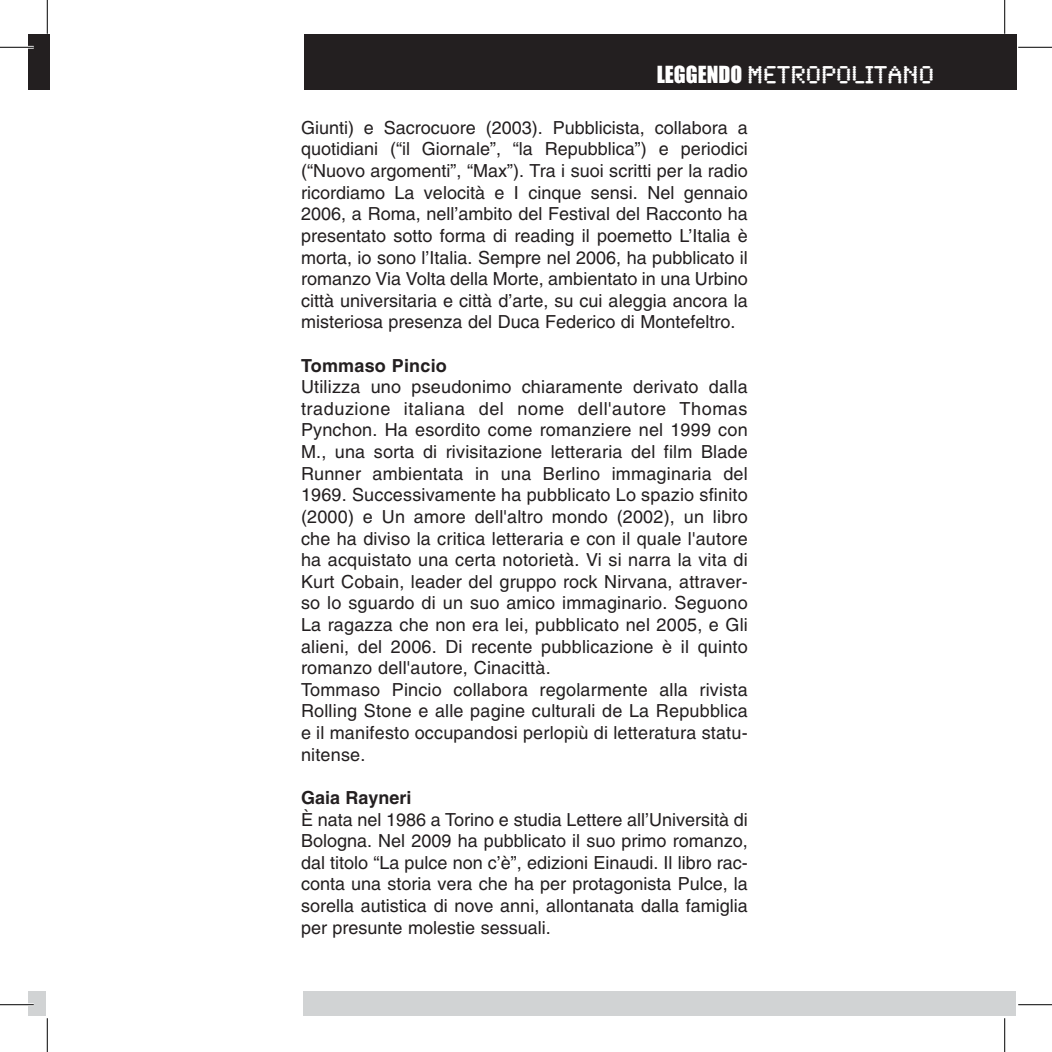
<style>
.page{position:relative;width:1052px;height:1052px;background:#fff}
.page>*{position:absolute;margin:0;border:0;box-sizing:border-box;transform-origin:0 0}
.t1{font:25.2px "Synchro LET";color:#fff}
.t2{font:18px/21.6px "Helvetica";letter-spacing:.01em;color:#231f20;text-align:justify}
.t3{font:700 18px "Helvetica";color:#231f20}
.s1{font-family:"Impact";font-size:21.6px}
</style>
<div class="page">
<div style="left:28px;top:991px;width:18px;height:25px;background:#d1d3d4"></div>
<div style="left:303px;top:991px;width:712px;height:25px;background:#d1d3d4"></div>
<div style="left:28px;top:34px;width:22px;height:56px;background:#231f20"></div>
<div style="left:303px;top:34px;width:713px;height:56px;background:#231f20"></div>
<hr style="left:0;top:46px;width:34px;height:3px;background:#fff">
<hr style="left:0;top:1003px;width:34px;height:2px;background:#fff">
<hr style="left:0;top:47px;width:34px;height:1px;background:#000">
<hr style="left:1017px;top:47px;width:34px;height:1px;background:#000">
<hr style="left:0;top:1004px;width:34px;height:1px;background:#000">
<hr style="left:1017px;top:1004px;width:34px;height:1px;background:#000">
<hr style="left:47px;top:0;width:1px;height:34px;background:#000">
<hr style="left:47px;top:1017px;width:1px;height:34px;background:#000">
<hr style="left:1004px;top:0;width:1px;height:34px;background:#000">
<hr style="left:1004px;top:1017px;width:1px;height:34px;background:#000">
<h1 class="t1" style="left:656px;top:52px;width:279px"><span class="s1">LEGGENDO</span> METROPOLITANO</h1>
<p class="t2" style="left:301px;top:117px;width:448px">Giunti) e Sacrocuore (2003). Pubblicista, collabora a quotidiani (“il Giornale”, “la Repubblica”) e periodici (“Nuovo argomenti”, “Max”). Tra i suoi scritti per la radio ricordiamo La velocità e I cinque sensi. Nel gennaio 2006, a Roma, nell’ambito del Festival del Racconto ha presentato sotto forma di reading il poemetto L’Italia è morta, io sono l’Italia. Sempre nel 2006, ha pubblicato il romanzo Via Volta della Morte, ambientato in una Urbino città universitaria e città d’arte, su cui aleggia ancora la misteriosa presenza del Duca Federico di Montefeltro.</p>
<p class="t3" style="left:301px;top:354px;width:147px">Tommaso Pincio</p>
<p class="t2" style="left:301px;top:376px;width:448px;text-align:left">Utilizza uno pseudonimo chiaramente derivato dalla traduzione italiana del nome dell'autore Thomas Pynchon. Ha esordito come romanziere nel 1999 con M., una sorta di rivisitazione letteraria del film Blade Runner ambientata in una Berlino immaginaria del 1969. Successivamente ha pubblicato Lo spazio sfinito (2000) e Un amore dell'altro mondo (2002), un libro che ha diviso la critica letteraria e con il quale l'autore ha acquistato una certa notorietà. Vi si narra la vita di Kurt Cobain, leader del gruppo rock Nirvana, attraver&shy;so lo sguardo di un suo amico immaginario. Seguono La ragazza che non era lei, pubblicato nel 2005, e Gli alieni, del 2006. Di recente pubblicazione è il quinto romanzo dell'autore, Cinacittà.<br>Tommaso Pincio collabora regolarmente alla rivista Rolling Stone e alle pagine culturali de La Repubblica e il manifesto occupandosi perlopiù di letteratura statu&shy;nitense.</p>
<p class="t3" style="left:301px;top:786px;width:112px">Gaia Rayneri</p>
<p class="t2" style="left:301px;top:808px;width:448px">È nata nel 1986 a Torino e studia Lettere all’Università di Bologna. Nel 2009 ha pubblicato il suo primo romanzo, dal titolo “La pulce non c’è”, edizioni Einaudi. Il libro rac&shy;conta una storia vera che ha per protagonista Pulce, la sorella autistica di nove anni, allontanata dalla famiglia per presunte molestie sessuali.</p>
</div>
